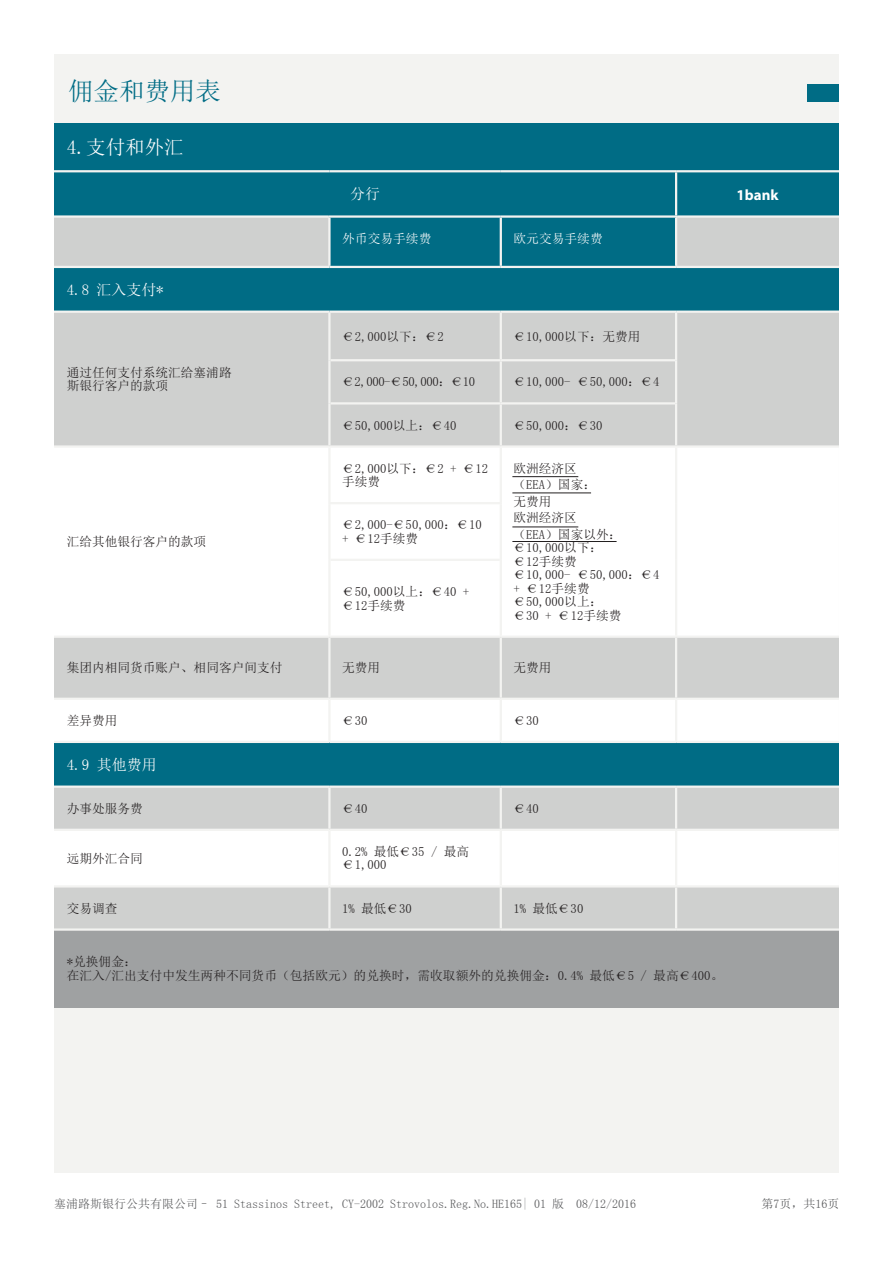
<style>
.page{position:relative;width:893px;height:1263px;background:#fff}
.page>*{position:absolute;margin:0;border:0;box-sizing:border-box;transform-origin:0 0}
.t1{font:25.5px "Sim Sun";color:#006c85}
.t2{font:19.5px "Sim Sun";color:#fff}
.t3{font:15px "Sim Sun";color:#fff}
.t4{font:700 15px "Myriad Pro";color:#fff}
.t5{font:12.75px/13.5px "Sim Sun";color:#231f20}
.t6{font:12.75px "Sim Sun";letter-spacing:-.03em;color:#231f20}
.t7{font:12.75px "Sim Sun";color:#fff}
.t8{font:12px "Sim Sun";color:#57585a}
</style>
<div class="page">
<div style="left:54px;top:54px;width:785px;height:1118px;background:#f3f3f1"></div>
<div style="left:808px;top:84px;width:31px;height:18px;background:#006c85"></div>
<div style="left:54px;top:123px;width:785px;height:48px;background:#006c85"></div>
<svg style="left:54px;top:172px;width:785px;height:94px;background:#2c8195"></svg>
<div style="left:676px;top:217px;width:163px;height:50px;background:#cfd0cf"></div>
<div style="left:54px;top:267px;width:785px;height:45px;background:#006c85"></div>
<div style="left:54px;top:313px;width:785px;height:132px;background:#cfd0cf"></div>
<div style="left:54px;top:448px;width:785px;height:187px;background:#fff"></div>
<div style="left:331px;top:504px;width:169px;height:131px;background:#fff"></div>
<div style="left:54px;top:638px;width:785px;height:60px;background:#cfd0cf"></div>
<div style="left:54px;top:700px;width:785px;height:41px;background:#fff"></div>
<div style="left:54px;top:742px;width:785px;height:45px;background:#006c85"></div>
<div style="left:54px;top:787px;width:275px;height:43px;background:#cfd0cf"></div>
<div style="left:329px;top:787px;width:172px;height:43px;background:#cfd0cf"></div>
<div style="left:501px;top:787px;width:175px;height:43px;background:#cfd0cf"></div>
<div style="left:676px;top:787px;width:163px;height:43px;background:#cfd0cf"></div>
<svg style="left:54px;top:831px;width:785px;height:97px"></svg>
<div style="left:54px;top:929px;width:785px;height:78px;background:#9fa1a2"></div>
<hr style="left:54px;top:170px;width:275px;height:2px;background:#f3f3f1">
<hr style="left:329px;top:170px;width:172px;height:2px;background:#f3f3f1">
<hr style="left:501px;top:170px;width:175px;height:2px;background:#f3f3f1">
<hr style="left:676px;top:170px;width:163px;height:2px;background:#f3f3f1">
<hr style="left:675px;top:172px;width:2px;height:43px;background:#f3f3f1">
<hr style="left:54px;top:215px;width:274px;height:3px;background:#f3f3f1">
<hr style="left:677px;top:215px;width:162px;height:3px;background:#f3f3f1">
<hr style="left:54px;top:266px;width:275px;height:2px;background:#f3f3f1">
<hr style="left:676px;top:266px;width:163px;height:2px;background:#f3f3f1">
<hr style="left:54px;top:311px;width:275px;height:2px;background:#f3f3f1">
<hr style="left:329px;top:311px;width:172px;height:2px;background:#f3f3f1">
<hr style="left:501px;top:311px;width:175px;height:2px;background:#f3f3f1">
<hr style="left:328px;top:313px;width:3px;height:47px;background:#f3f3f1">
<hr style="left:500px;top:313px;width:2px;height:46px;background:#f3f3f1">
<hr style="left:676px;top:311px;width:163px;height:2px;background:#f3f3f1">
<hr style="left:675px;top:313px;width:2px;height:47px;background:#f3f3f1">
<hr style="left:331px;top:359px;width:170px;height:2px;background:#f3f3f1">
<hr style="left:501px;top:359px;width:174px;height:2px;background:#f3f3f1">
<hr style="left:328px;top:360px;width:3px;height:43px;background:#f3f3f1">
<hr style="left:500px;top:361px;width:2px;height:41px;background:#f3f3f1">
<hr style="left:675px;top:360px;width:2px;height:43px;background:#f3f3f1">
<hr style="left:331px;top:402px;width:170px;height:2px;background:#f3f3f1">
<hr style="left:501px;top:402px;width:174px;height:2px;background:#f3f3f1">
<hr style="left:328px;top:403px;width:3px;height:42px;background:#f3f3f1">
<hr style="left:500px;top:404px;width:2px;height:41px;background:#f3f3f1">
<hr style="left:675px;top:403px;width:2px;height:42px;background:#f3f3f1">
<hr style="left:328px;top:448px;width:3px;height:54px;background:#f3f3f1">
<hr style="left:500px;top:448px;width:2px;height:54px;background:#f3f3f1">
<hr style="left:675px;top:448px;width:2px;height:55px;background:#f3f3f1">
<hr style="left:675px;top:503px;width:2px;height:57px;background:#f3f3f1">
<hr style="left:675px;top:560px;width:2px;height:75px;background:#f3f3f1">
<hr style="left:328px;top:502px;width:174px;height:2px;background:#f3f3f1">
<hr style="left:328px;top:504px;width:3px;height:56px;background:#f3f3f1">
<hr style="left:500px;top:504px;width:2px;height:56px;background:#f3f3f1">
<hr style="left:331px;top:559px;width:169px;height:2px;background:#f3f3f1">
<hr style="left:328px;top:560px;width:3px;height:75px;background:#f3f3f1">
<hr style="left:500px;top:560px;width:2px;height:75px;background:#f3f3f1">
<hr style="left:54px;top:829px;width:275px;height:2px;background:#f3f3f1">
<hr style="left:329px;top:829px;width:172px;height:2px;background:#f3f3f1">
<hr style="left:501px;top:829px;width:175px;height:2px;background:#f3f3f1">
<hr style="left:676px;top:829px;width:163px;height:2px;background:#f3f3f1">
<hr style="left:328px;top:638px;width:3px;height:60px;background:#f3f3f1">
<hr style="left:500px;top:638px;width:2px;height:60px;background:#f3f3f1">
<hr style="left:675px;top:638px;width:2px;height:60px;background:#f3f3f1">
<hr style="left:328px;top:831px;width:3px;height:54px;background:#f3f3f1">
<hr style="left:500px;top:831px;width:2px;height:54px;background:#f3f3f1">
<hr style="left:675px;top:831px;width:2px;height:54px;background:#f3f3f1">
<hr style="left:328px;top:700px;width:3px;height:41px;background:#f3f3f1">
<hr style="left:500px;top:700px;width:2px;height:41px;background:#f3f3f1">
<hr style="left:675px;top:700px;width:2px;height:41px;background:#f3f3f1">
<hr style="left:54px;top:741px;width:275px;height:2px;background:#f3f3f1">
<hr style="left:329px;top:741px;width:172px;height:2px;background:#f3f3f1">
<hr style="left:501px;top:741px;width:175px;height:2px;background:#f3f3f1">
<hr style="left:676px;top:741px;width:163px;height:2px;background:#f3f3f1">
<hr style="left:54px;top:785px;width:275px;height:3px;background:#f3f3f1">
<hr style="left:329px;top:785px;width:172px;height:3px;background:#f3f3f1">
<hr style="left:328px;top:788px;width:3px;height:41px;background:#f3f3f1">
<hr style="left:501px;top:785px;width:175px;height:3px;background:#f3f3f1">
<hr style="left:500px;top:788px;width:2px;height:41px;background:#f3f3f1">
<hr style="left:676px;top:785px;width:163px;height:3px;background:#f3f3f1">
<hr style="left:675px;top:788px;width:2px;height:41px;background:#f3f3f1">
<hr style="left:54px;top:885px;width:275px;height:2px;background:#f3f3f1">
<hr style="left:329px;top:885px;width:172px;height:2px;background:#f3f3f1">
<hr style="left:501px;top:885px;width:175px;height:2px;background:#f3f3f1">
<hr style="left:676px;top:885px;width:163px;height:2px;background:#f3f3f1">
<hr style="left:328px;top:887px;width:3px;height:41px;background:#f3f3f1">
<hr style="left:500px;top:887px;width:2px;height:41px;background:#f3f3f1">
<hr style="left:675px;top:887px;width:2px;height:41px;background:#f3f3f1">
<hr style="left:54px;top:928px;width:275px;height:3px;background:#f3f3f1">
<hr style="left:329px;top:928px;width:172px;height:3px;background:#f3f3f1">
<hr style="left:501px;top:928px;width:175px;height:3px;background:#f3f3f1">
<hr style="left:676px;top:928px;width:163px;height:3px;background:#f3f3f1">
<hr style="left:328px;top:215px;width:173px;height:3px;background:#f3f3f1">
<hr style="left:328px;top:218px;width:3px;height:48px;background:#f3f3f1">
<hr style="left:501px;top:215px;width:176px;height:3px;background:#f3f3f1">
<hr style="left:500px;top:218px;width:2px;height:48px;background:#f3f3f1">
<hr style="left:675px;top:218px;width:2px;height:48px;background:#f3f3f1">
<hr style="left:329px;top:266px;width:172px;height:2px;background:#f3f3f1">
<hr style="left:501px;top:266px;width:175px;height:2px;background:#f3f3f1">
<hr style="left:512px;top:476px;width:66px;height:1px;background:#231f20">
<hr style="left:512px;top:492px;width:79px;height:1px;background:#231f20">
<hr style="left:512px;top:526px;width:66px;height:1px;background:#231f20">
<hr style="left:512px;top:541px;width:105px;height:1px;background:#231f20">
<h1 class="t1" style="left:68px;top:78px;width:155px">佣金和费用表</h1>
<h2 class="t2" style="left:67px;top:138px;width:118px">4.支付和外汇</h2>
<p class="t3" style="left:67px;top:282px;width:99px">4.8 汇入支付*</p>
<p class="t5" style="left:67px;top:366px;width:166px">通过任何支付系统汇给塞浦路斯银行客户的款项</p>
<p class="t5" style="left:67px;top:535px;width:141px">汇给其他银行客户的款项</p>
<p class="t3" style="left:350px;top:186px;width:31px">分行</p>
<p class="t4" style="left:737px;top:185px;width:43px">1bank</p>
<p class="t7" style="left:342px;top:232px;width:91px">外币交易手续费</p>
<p class="t7" style="left:514px;top:232px;width:91px">欧元交易手续费</p>
<p class="t5" style="left:342px;top:329px;width:103px">€2,000以下：€2</p>
<p class="t5" style="left:514px;top:329px;width:128px">€10,000以下：无费用</p>
<p class="t6" style="left:342px;top:375px;width:135px">€2,000-€50,000：€10</p>
<p class="t5" style="left:514px;top:375px;width:147px">€10,000- €50,000：€4</p>
<p class="t5" style="left:342px;top:418px;width:116px">€50,000以上：€40</p>
<p class="t5" style="left:514px;top:418px;width:90px">€50,000：€30</p>
<p class="t5" style="left:342px;top:461px;width:147px">€2,000以下：€2 + €12手续费</p>
<p class="t5" style="left:514px;top:460px;width:109px;line-height:16.5px">欧洲经济区<br>（EEA）国家：<br>无费用<br>欧洲经济区<br>（EEA）国家以外：</p>
<p class="t5" style="left:514px;top:541px;width:147px">€10,000以下：<br>€12手续费<br>€10,000- €50,000：€4 + €12手续费<br>€50,000以上：<br>€30 + €12手续费</p>
<p class="t5" style="left:342px;top:518px;width:141px">€2,000-€50,000：€10 + €12手续费</p>
<p class="t5" style="left:342px;top:585px;width:128px">€50,000以上：€40 + €12手续费</p>
<p class="t5" style="left:67px;top:661px;width:217px">集团内相同货币账户、相同客户间支付</p>
<p class="t5" style="left:342px;top:661px;width:40px">无费用</p>
<p class="t5" style="left:514px;top:661px;width:40px">无费用</p>
<p class="t5" style="left:67px;top:714px;width:52px">差异费用</p>
<p class="t5" style="left:342px;top:714px;width:27px">€30</p>
<p class="t5" style="left:514px;top:714px;width:27px">€30</p>
<p class="t3" style="left:67px;top:757px;width:91px">4.9 其他费用</p>
<p class="t5" style="left:67px;top:801px;width:78px">办事处服务费</p>
<p class="t5" style="left:342px;top:801px;width:27px">€40</p>
<p class="t5" style="left:514px;top:801px;width:27px">€40</p>
<p class="t5" style="left:67px;top:851px;width:78px">远期外汇合同</p>
<p class="t5" style="left:342px;top:845px;width:128px">0.2% 最低€35 / 最高€1,000</p>
<p class="t5" style="left:67px;top:901px;width:52px">交易调查</p>
<p class="t5" style="left:342px;top:901px;width:71px">1% 最低€30</p>
<p class="t5" style="left:514px;top:901px;width:71px">1% 最低€30</p>
<p class="t5" style="left:67px;top:955px;width:658px">*兑换佣金：<br>在汇入/汇出支付中发生两种不同货币（包括欧元）的兑换时，需收取额外的兑换佣金：0.4% 最低€5 / 最高€400。</p>
<p class="t8" style="left:54px;top:1197px;width:583px">塞浦路斯银行公共有限公司– 51 Stassinos Street, CY-2002 Strovolos.Reg.No.HE165| 01 版 08/12/2016</p>
<p class="t8" style="left:761px;top:1197px;width:80px">第7页，共16页</p>
</div>
